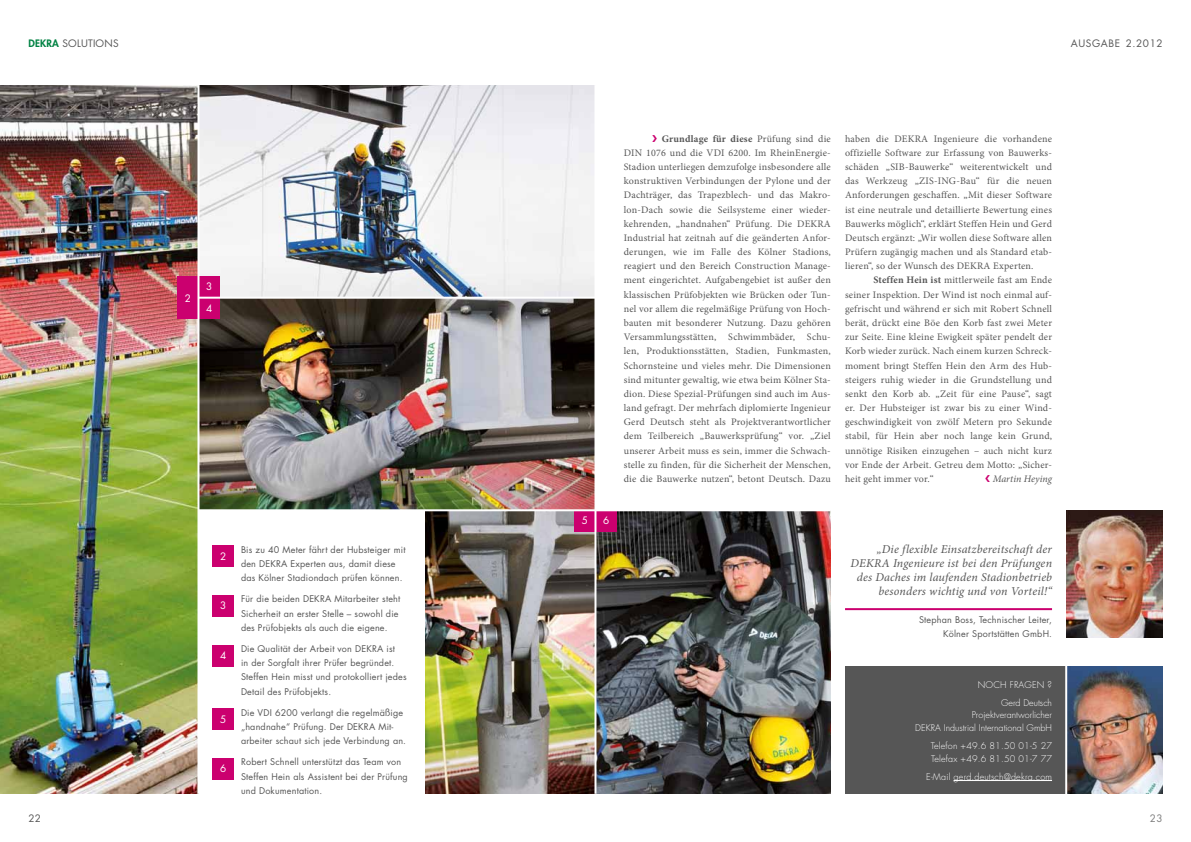
<style>
.page{position:relative;width:1191px;height:842px;background:#fff}
.page>*{position:absolute;margin:0;border:0;box-sizing:border-box;transform-origin:0 0}
.t1{font:italic 12px/14px "Minion Pro";letter-spacing:.015em;color:#565656;text-align:right}
.t2{font:10px/14.2px "Minion Pro";letter-spacing:.02em;color:#565656;text-align:justify}
.t3{font:10px "Futura Std";letter-spacing:.02em;color:#565656}
.t4{font:italic 10px "Minion Pro";letter-spacing:-.005em;color:#565656}
.t5{font:10px/21.3px "Futura Std";color:#fff}
.t6{font:10px "Futura Std";color:#7d7d7d}
.t7{font:9px/14.2px "Futura Std";letter-spacing:.02em;color:#565656}
.t8{font:300 9px/18.1px "Futura Std";color:#fff;text-align:right}
.t9{font:300 9px/12.5px "Futura Std";letter-spacing:.02em;color:#fff}
.s1{font-weight:800;color:#008243}
.s2{color:#cb006f}
.s3{font-weight:700}
</style>
<div class="page">
<img style="left:1067px;top:666px;width:95px;height:128px">
<div style="left:845px;top:666px;width:221px;height:128px;background:#565656"></div>
<hr style="left:953px;top:780px;width:99px;height:1px;background:#fff">
<img style="left:596px;top:511px;width:235px;height:283px">
<img style="left:0;top:85px;width:197px;height:709px">
<img style="left:1066px;top:510px;width:96px;height:128px">
<img style="left:425px;top:511px;width:169px;height:283px">
<img style="left:199px;top:299px;width:395px;height:210px">
<img style="left:199px;top:85px;width:395px;height:212px">
<hr style="left:845px;top:608px;width:207px;height:2px;background:#cb006f">
<div style="left:213px;top:546px;width:21px;height:21px;background:#cb006f"></div>
<div style="left:213px;top:595px;width:21px;height:22px;background:#cb006f"></div>
<div style="left:213px;top:645px;width:21px;height:21px;background:#cb006f"></div>
<div style="left:213px;top:709px;width:21px;height:21px;background:#cb006f"></div>
<div style="left:213px;top:758px;width:21px;height:22px;background:#cb006f"></div>
<div style="left:198px;top:276px;width:22px;height:22px;background:#cb006f"></div>
<div style="left:198px;top:298px;width:22px;height:21px;background:#cb006f"></div>
<div style="left:177px;top:276px;width:21px;height:43px;background:#cb006f"></div>
<div style="left:574px;top:510px;width:21px;height:21px;background:#cb006f"></div>
<div style="left:595px;top:510px;width:22px;height:21px;background:#cb006f"></div>
<hr style="left:198px;top:297px;width:397px;height:2px;background:#fff">
<hr style="left:198px;top:509px;width:633px;height:2px;background:#fff">
<hr style="left:197px;top:85px;width:2px;height:709px;background:#fff">
<hr style="left:594px;top:85px;width:2px;height:709px;background:#fff">
<hr style="left:1065px;top:659px;width:2px;height:142px;background:#fff">
<p class="t3" style="left:28px;top:37px;width:92px"><span class="s1">DEKRA</span> SOLUTIONS</p>
<p class="t3" style="left:28px;top:812px;width:14px">22</p>
<p class="t5" style="left:185px;top:288px;width:8px">2</p>
<p class="t5" style="left:206px;top:276px;width:8px">3<br>4</p>
<p class="t5" style="left:220px;top:545px;width:8px">2</p>
<p class="t5" style="left:220px;top:595px;width:8px">3</p>
<p class="t5" style="left:220px;top:645px;width:8px">4</p>
<p class="t5" style="left:220px;top:708px;width:8px">5</p>
<p class="t5" style="left:220px;top:758px;width:8px">6</p>
<p class="t7" style="left:241px;top:542px;width:166px">Bis zu 40 Meter fährt der Hubsteiger mit den DEKRA Experten aus, damit diese das Kölner Stadiondach prüfen können.</p>
<p class="t7" style="left:241px;top:592px;width:161px">Für die beiden DEKRA Mitarbeiter steht<br>Sicherheit an erster Stelle – sowohl die des Prüfobjekts als auch die eigene.</p>
<p class="t7" style="left:241px;top:642px;width:167px">Die Qualität der Arbeit von DEKRA ist<br>in der Sorgfalt ihrer Prüfer begründet.<br>Steffen Hein misst und protokolliert jedes Detail des Prüfobjekts.</p>
<p class="t7" style="left:241px;top:705px;width:166px">Die VDI 6200 verlangt die regelmäßige „handnahe“ Prüfung. Der DEKRA Mit&shy;arbeiter schaut sich jede Verbindung an.</p>
<p class="t7" style="left:241px;top:755px;width:168px">Robert Schnell unterstützt das Team von<br>Steffen Hein als Assistent bei der Prüfung und Dokumentation.</p>
<p class="t3" style="left:1070px;top:37px;width:16px">Ausgabe</p>
<p class="t3" style="left:1125px;top:37px;width:38px">2.2012</p>
<p class="t5" style="left:582px;top:510px;width:8px">5</p>
<p class="t5" style="left:603px;top:510px;width:8px">6</p>
<p class="t2" style="left:624px;top:131px;width:208px;text-indent:28px"><span class="s2">❯</span> <span class="s3">Grundlage für diese</span> Prüfung sind die DIN 1076 und die VDI 6200. Im RheinEnergie-Stadion unterliegen demzufolge insbesondere alle konstruktiven Verbindungen der Pylone und der Dachträger, das Trapezblech- und das Makro&shy;lon-Dach sowie die Seilsysteme einer wieder&shy;kehrenden, „handnahen“ Prüfung. Die DEKRA Industrial hat zeitnah auf die geänderten Anfor&shy;derungen, wie im Falle des Kölner Stadions, reagiert und den Bereich Construction Manage&shy;ment eingerichtet. Aufgabengebiet ist außer den klassischen Prüfobjekten wie Brücken oder Tun&shy;nel vor allem die regelmäßige Prüfung von Hoch&shy;bauten mit besonderer Nutzung. Dazu gehören Versammlungsstätten, Schwimmbäder, Schu&shy;len, Produktionsstätten, Stadien, Funkmasten, Schornsteine und vieles mehr. Die Dimensionen sind mitunter gewaltig, wie etwa beim Kölner Sta&shy;dion. Diese Spezial-Prüfungen sind auch im Aus&shy;land gefragt. Der mehrfach diplomierte Ingenieur Gerd Deutsch steht als Projektverantwortlicher dem Teilbereich „Bauwerksprüfung“ vor. „Ziel unserer Arbeit muss es sein, immer die Schwach&shy;stelle zu finden, für die Sicherheit der Menschen, die die Bauwerke nutzen“, betont Deutsch. Dazu</p>
<p class="t2" style="left:845px;top:131px;width:208px">haben die DEKRA Ingenieure die vorhandene offizielle Software zur Erfassung von Bauwerks&shy;schäden „SIB-Bauwerke“ weiterentwickelt und das Werkzeug „ZIS-ING-Bau“ für die neuen Anforderungen geschaffen. „Mit dieser Software ist eine neutrale und detaillierte Bewertung eines Bauwerks möglich“, erklärt Steffen Hein und Gerd Deutsch ergänzt: „Wir wollen diese Software allen Prüfern zugängig machen und als Standard etab&shy;lieren“, so der Wunsch des DEKRA Experten.</p>
<p class="t2" style="left:845px;top:273px;width:208px;text-indent:28px"><span class="s3">Steffen Hein ist</span> mittlerweile fast am Ende seiner Inspektion. Der Wind ist noch einmal auf&shy;gefrischt und während er sich mit Robert Schnell berät, drückt eine Böe den Korb fast zwei Meter zur Seite. Eine kleine Ewigkeit später pendelt der Korb wieder zurück. Nach einem kurzen Schreck&shy;moment bringt Steffen Hein den Arm des Hub&shy;steigers ruhig wieder in die Grundstellung und senkt den Korb ab. „Zeit für eine Pause“, sagt er. Der Hubsteiger ist zwar bis zu einer Wind&shy;geschwindigkeit von zwölf Metern pro Sekunde stabil, für Hein aber noch lange kein Grund, unnötige Risiken einzugehen – auch nicht kurz vor Ende der Arbeit. Getreu dem Motto: „Sicher&shy;heit geht immer vor.“</p>
<p class="t4" style="left:985px;top:472px;width:68px"><span class="s2">❮</span> Martin Heying</p>
<p class="t1" style="left:850px;top:542px;width:203px">„Die flexible Einsatzbereitschaft der DEKRA Ingenieure ist bei den Prüfungen des Daches im laufenden Stadionbetrieb besonders wichtig und von Vorteil!“</p>
<p class="t7" style="left:919px;top:613px;width:134px;text-align:right">Stephan Boss, Technischer Leiter,<br>Kölner Sportstätten GmbH.</p>
<p class="t8" style="left:977px;top:676px;width:76px">Noch Fragen ?<br>Gerd Deutsch</p>
<p class="t8" style="left:915px;top:709px;width:138px;line-height:12.5px">Projektverantworlicher<br>DEKRA Industrial International GmbH</p>
<p class="t9" style="left:930px;top:740px;width:123px">Telefon +49.6 81.50 01-5 27<br>Telefax +49.6 81.50 01-7 77</p>
<p class="t9" style="left:926px;top:770px;width:127px">E-Mail gerd.deutsch@dekra.com</p>
<p class="t6" style="left:1149px;top:812px;width:14px">23</p>
</div>
